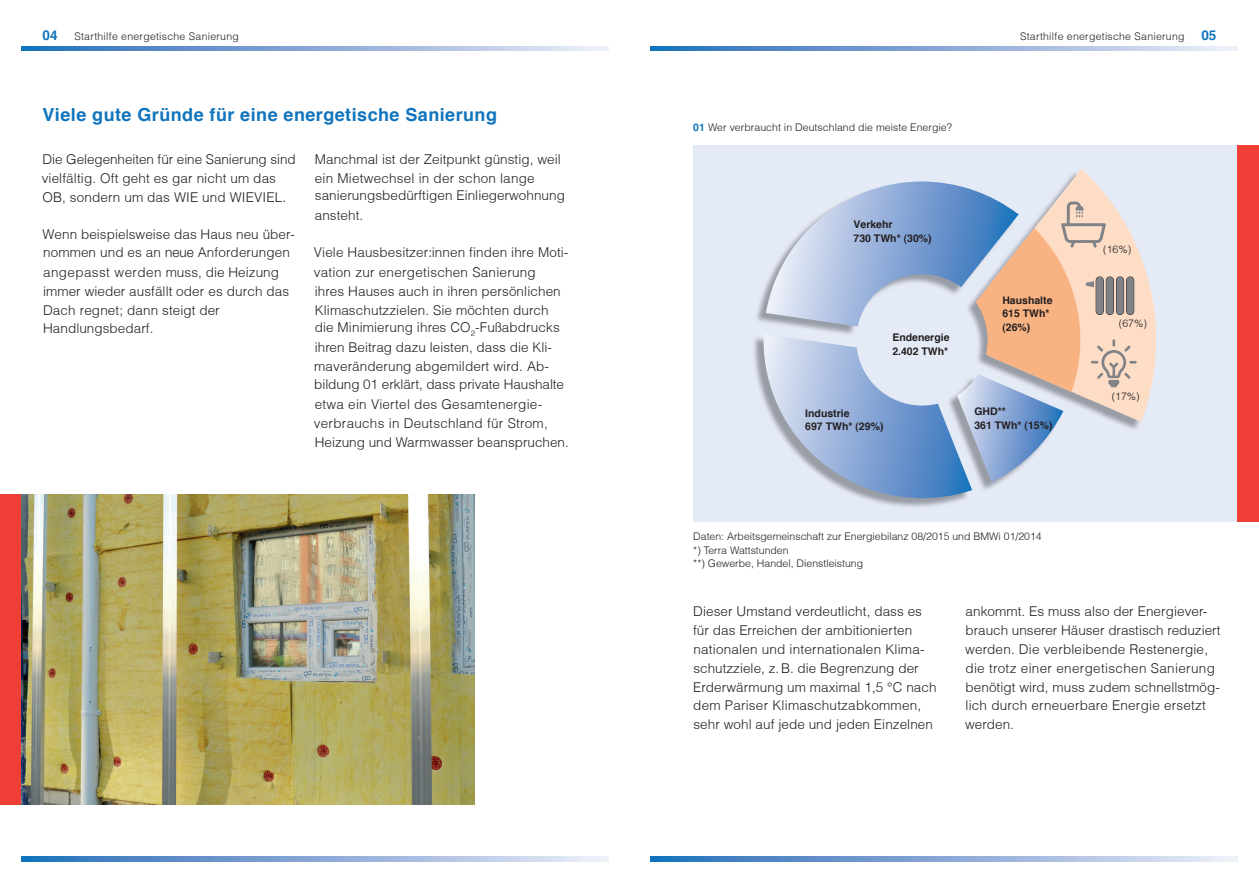
<style>
.page{position:relative;width:1259px;height:893px;background:#fff}
.page>*{position:absolute;margin:0;border:0;box-sizing:border-box;transform-origin:0 0}
.t1{font:700 18px "Helvetica";letter-spacing:.025em;color:#1074bc}
.t2{font:300 13.5px/18.9px "Helvetica";letter-spacing:.01em;color:#231f20}
.t3{font:700 13.5px "Helvetica";color:#1074bc}
.t4{font:300 10.5px/13.5px "Helvetica";color:#231f20}
.t5{font:700 10.5px/13.5px "Helvetica";color:#231f20}
.t6{font:300 10.5px "Helvetica";letter-spacing:.025em;color:#231f20}
.s1{font-family:"Helvetica Neue LT Pro"}
.s2{font-weight:700;color:#1074bc}
</style>
<div class="page">
<svg style="left:21px;top:46px;width:587px;height:5px;background:#88aad7"></svg>
<svg style="left:21px;top:857px;width:587px;height:4px;background:#88aad7"></svg>
<div style="left:0;top:494px;width:21px;height:311px;background:#ee3e35"></div>
<svg style="left:651px;top:46px;width:586px;height:5px;background:#88aad7"></svg>
<svg style="left:651px;top:857px;width:586px;height:4px;background:#88aad7"></svg>
<div style="left:693px;top:145px;width:544px;height:377px;background:#e5ebf6"></div>
<div style="left:1237px;top:145px;width:22px;height:377px;background:#ee3e35"></div>
<svg style="left:1067px;top:169px;width:89px;height:253px"></svg>
<svg style="left:763px;top:181px;width:373px;height:326px"></svg>
<img style="left:21px;top:494px;width:454px;height:311px">
<p class="t3" style="left:43px;top:26px;width:17px">04</p>
<p class="t6" style="left:74px;top:29px;width:166px">Starthilfe energetische Sanierung</p>
<p class="t6" style="left:1020px;top:29px;width:166px">Starthilfe energetische Sanierung</p>
<p class="t3" style="left:1201px;top:26px;width:17px">05</p>
<h1 class="t1" style="left:43px;top:103px;width:456px">Viele gute Gründe für eine energetische Sanierung</h1>
<p class="t2" style="left:42px;top:149px;width:256px">Die Gelegenheiten für eine Sanierung sind vielfältig. Oft geht es gar nicht um das<br>OB, sondern um das WIE und WIEVIEL.</p>
<p class="t2" style="left:42px;top:225px;width:254px;line-height:17.7px">Wenn beispielsweise das Haus neu über&shy;nommen und es an <span class="s1">neue</span> Anforderungen</p>
<p class="t2" style="left:43px;top:263px;width:248px">angepasst werden muss, die Heizung immer wieder ausfällt oder es durch das<br>Dach regnet; dann steigt der<br>Handlungsbedarf.</p>
<p class="t2" style="left:315px;top:150px;width:252px;line-height:18.3px">Manchmal ist der Zeitpunkt günstig, weil ein Mietwechsel in der schon lange sanierungsbedürftigen Einliege<span class="s1">r</span>wohnung</p>
<p class="t2" style="left:315px;top:206px;width:50px">ansteht.</p>
<p class="t2" style="left:314px;top:242px;width:256px">Viele Hausbesitzer<span class="s1">:i</span>nnen finden ihre Moti&shy;vation zur energetischen Sanierung ihres Hauses auch in ihren persönlichen Klima schutzzielen. Sie möchten durch</p>
<p class="t2" style="left:315px;top:317px;width:247px;line-height:20.2px">die Minimierung ihres CO<sub>2</sub>-Fußabdrucks ihren Beitrag dazu leisten, dass die Kli-</p>
<p class="t2" style="left:314px;top:357px;width:251px;line-height:17.7px">maveränderung abgemildert wird. Ab&shy;bildung 0<span class="s1">1</span> erklärt, dass private Haushalte</p>
<p class="t2" style="left:314px;top:394px;width:256px">etwa ein Viertel des Gesamtenergie&shy;verbrauchs in Deutschland für Strom,<br>Heizung und Warmwasser beanspruchen.</p>
<p class="t4" style="left:693px;top:120px;width:260px"><span class="s2">01</span> Wer verbraucht in Deutschland die meiste Energie?</p>
<p class="t5" style="left:853px;top:218px;width:80px">Verkehr<br>730 TWh* (30%)</p>
<p class="t5" style="left:892px;top:331px;width:59px">Endenergie<br>2.402 TWh*</p>
<p class="t5" style="left:1002px;top:293px;width:52px">Haushalte<br>615 TWh* (26%)</p>
<p class="t5" style="left:805px;top:406px;width:80px">Industrie<br>697 TWh* (29%)</p>
<p class="t5" style="left:974px;top:404px;width:80px">GHD**<br>361 TWh* (15%)</p>
<p class="t4" style="left:1103px;top:242px;width:30px">(16%)</p>
<p class="t4" style="left:1119px;top:317px;width:30px">(67%)</p>
<p class="t4" style="left:1111px;top:389px;width:30px">(17%)</p>
<p class="t4" style="left:693px;top:530px;width:350px">Daten: Arbeitsgemeinschaft zur Energiebilanz 08/2015 und BMWi 01/2014 *) Terra Wattstunden<br>**) Gewerbe, Handel, Dienstleistung</p>
<p class="t2" style="left:693px;top:602px;width:245px">Dieser Umstand verdeutlicht, dass es für das Erreichen der ambitionierten natio nalen und internationalen Klima&shy;schutzziele, z. B. die Begrenzung der Erderwärmung um maximal 1,5 °C nach dem Pariser Klimaschutzabkommen, sehr wohl auf jede und jeden Einzelnen</p>
<p class="t2" style="left:965px;top:602px;width:257px">ankommt. Es muss also der Energiever&shy;brauch unserer Häuser drastisch reduziert werden. Die verbleibende Restenergie, die trotz einer energetischen Sanierung benötigt wird, muss zudem schnellstmög&shy;lich durch erneuerbare Energie ersetzt werden.</p>
</div>
